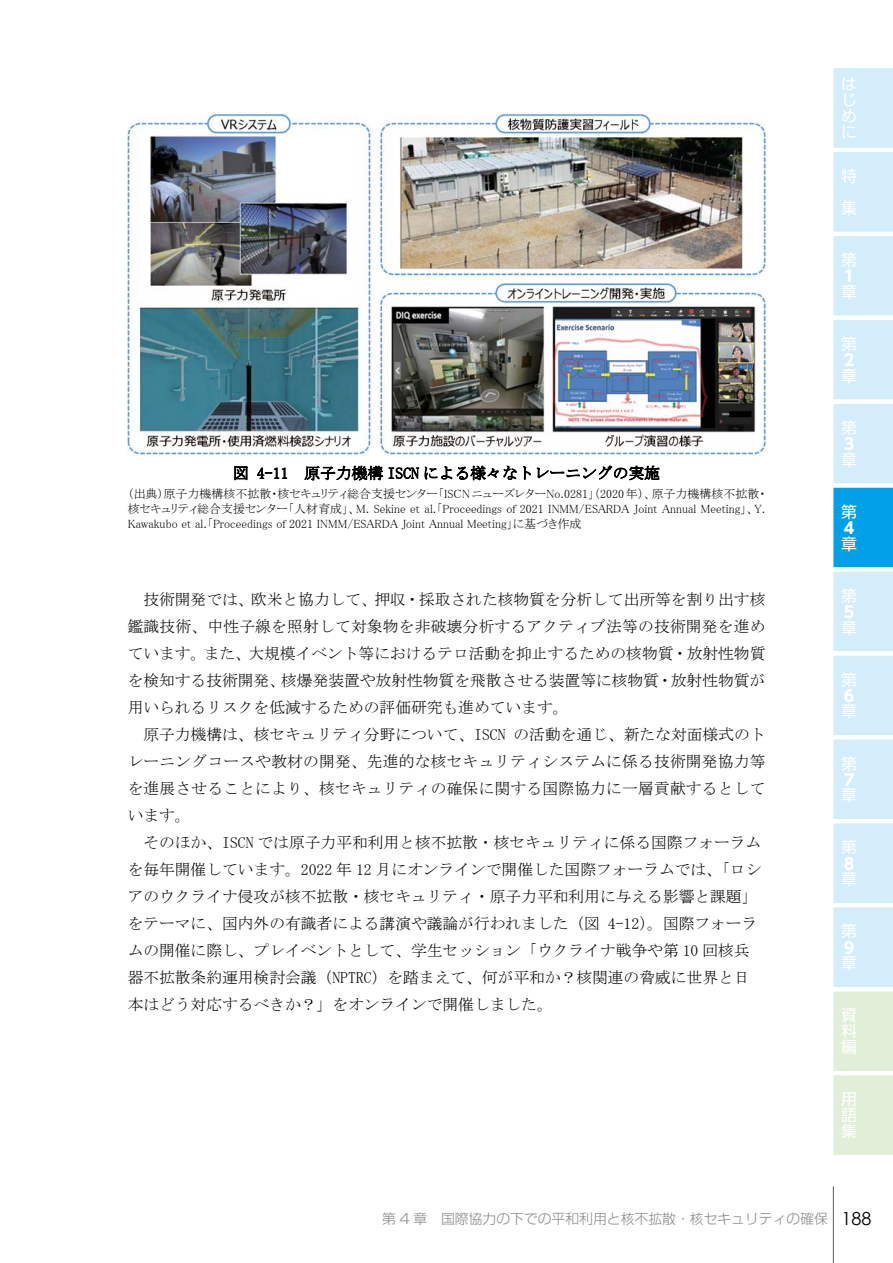
<style>
.page{position:relative;width:893px;height:1263px;background:#fff}
.page>*{position:absolute;margin:0;border:0;box-sizing:border-box;transform-origin:0 0}
.t1{font:15.9px/15.9px "UD Shin Go Pro";color:#fff;text-align:justify}
.t2{font:700 15.9px "UD Shin Go Pro";color:#fff}
.t3{font:15.75px/27px "MS Mincho";color:#000;text-align:justify}
.t4{font:300 13.8px "Shin Go Pro";color:#898989}
.t5{font:12px/15px "MS P Mincho";color:#000;text-align:justify}
.s1{font-family:"Century Gothic";font-weight:400;font-size:18px;color:#000}
</style>
<div class="page">
<img style="left:127px;top:112px;width:639px;height:344px">
<hr style="left:833px;top:1186px;width:1px;height:77px;background:#585959">
<svg style="left:833px;top:68px;width:60px;height:1087px;background:#c9e9f5"></svg>
<p class="t1" style="left:841px;top:76px;width:16px">はじめに</p>
<p class="t3" style="left:233px;top:459px;width:428px">図 4-11 原子力機構 ISCN による様々なトレーニングの実施</p>
<p class="t5" style="left:128px;top:487px;width:639px">（出典）原子力機構核不拡散・核セキュリティ総合支援センター「ISCNニューズレターNo.0281」（2020年）、原子力機構核不拡散・核セキュリティ総合支援センター「人材育成」、M. Sekine et al.「Proceedings of 2021 INMM/ESARDA Joint Annual Meeting」、Y.<br>Kawakubo et al.「Proceedings of 2021 INMM/ESARDA Joint Annual Meeting」に基づき作成</p>
<p class="t3" style="left:128px;top:585px;width:639px;text-indent:16px">技術開発では、欧米と協力して、押収・採取された核物質を分析して出所等を割り出す核鑑識技術、中性子線を照射して対象物を非破壊分析するアクティブ法等の技術開発を進めています。また、大規模イベント等におけるテロ活動を抑止するための核物質・放射性物質を検知する技術開発、核爆発装置や放射性物質を飛散させる装置等に核物質・放射性物質が用いられるリスクを低減するための評価研究も進めています。</p>
<p class="t3" style="left:128px;top:720px;width:639px;text-indent:16px">原子力機構は、核セキュリティ分野について、ISCN の活動を通じ、新たな対面様式のトレーニングコースや教材の開発、先進的な核セキュリティシステムに係る技術開発協力等を進展させることにより、核セキュリティの確保に関する国際協力に一層貢献するとしています。</p>
<p class="t3" style="left:128px;top:828px;width:635px;text-align:left;text-indent:16px">そのほか、ISCN では原子力平和利用と核不拡散・核セキュリティに係る国際フォーラムを毎年開催しています。2022 年 12 月にオンラインで開催した国際フォーラムでは、「ロシアのウクライナ侵攻が核不拡散・核セキュリティ・原子力平和利用に与える影響と課題」をテーマに、国内外の有識者による講演や議論が行われました（図 4-12）。国際フォーラムの開催に際し、プレイベントとして、学生セッション「ウクライナ戦争や第 10 回核兵器不拡散条約運用検討会議（NPTRC）を踏まえて、何が平和か？核関連の脅威に世界と日本はどう対応するべきか？」をオンラインで開催しました。</p>
<p class="t1" style="left:841px;top:159px;width:17px;line-height:32px">特集</p>
<p class="t1" style="left:841px;top:251px;width:17px">第</p>
<p class="t2" style="left:841px;top:263px;width:11px">１</p>
<p class="t1" style="left:841px;top:283px;width:17px">章</p>
<p class="t1" style="left:841px;top:335px;width:17px">第</p>
<p class="t2" style="left:841px;top:347px;width:14px">２</p>
<p class="t1" style="left:841px;top:367px;width:17px">章</p>
<p class="t1" style="left:841px;top:419px;width:17px">第</p>
<p class="t2" style="left:841px;top:431px;width:14px">３</p>
<p class="t1" style="left:841px;top:451px;width:17px">章</p>
<p class="t1" style="left:841px;top:503px;width:17px">第</p>
<p class="t2" style="left:841px;top:515px;width:14px">４</p>
<p class="t1" style="left:841px;top:535px;width:17px">章</p>
<p class="t1" style="left:841px;top:587px;width:17px">第</p>
<p class="t2" style="left:841px;top:599px;width:14px">５</p>
<p class="t1" style="left:841px;top:619px;width:17px">章</p>
<p class="t1" style="left:841px;top:671px;width:17px">第</p>
<p class="t2" style="left:841px;top:683px;width:14px">６</p>
<p class="t1" style="left:841px;top:703px;width:17px">章</p>
<p class="t1" style="left:841px;top:755px;width:17px">第</p>
<p class="t2" style="left:841px;top:767px;width:14px">７</p>
<p class="t1" style="left:841px;top:787px;width:17px">章</p>
<p class="t1" style="left:841px;top:839px;width:17px">第</p>
<p class="t2" style="left:841px;top:851px;width:14px">８</p>
<p class="t1" style="left:841px;top:871px;width:17px">章</p>
<p class="t1" style="left:841px;top:923px;width:17px">第</p>
<p class="t2" style="left:841px;top:935px;width:14px">９</p>
<p class="t1" style="left:841px;top:955px;width:17px">章</p>
<p class="t1" style="left:841px;top:1007px;width:17px">資料編</p>
<p class="t1" style="left:841px;top:1091px;width:17px">用語集</p>
<p class="t4" style="left:382px;top:1208px;width:491px">第 4 章　国際協力の下での平和利用と核不拡散・核セキュリティの確保 <span class="s1">188</span></p>
</div>
